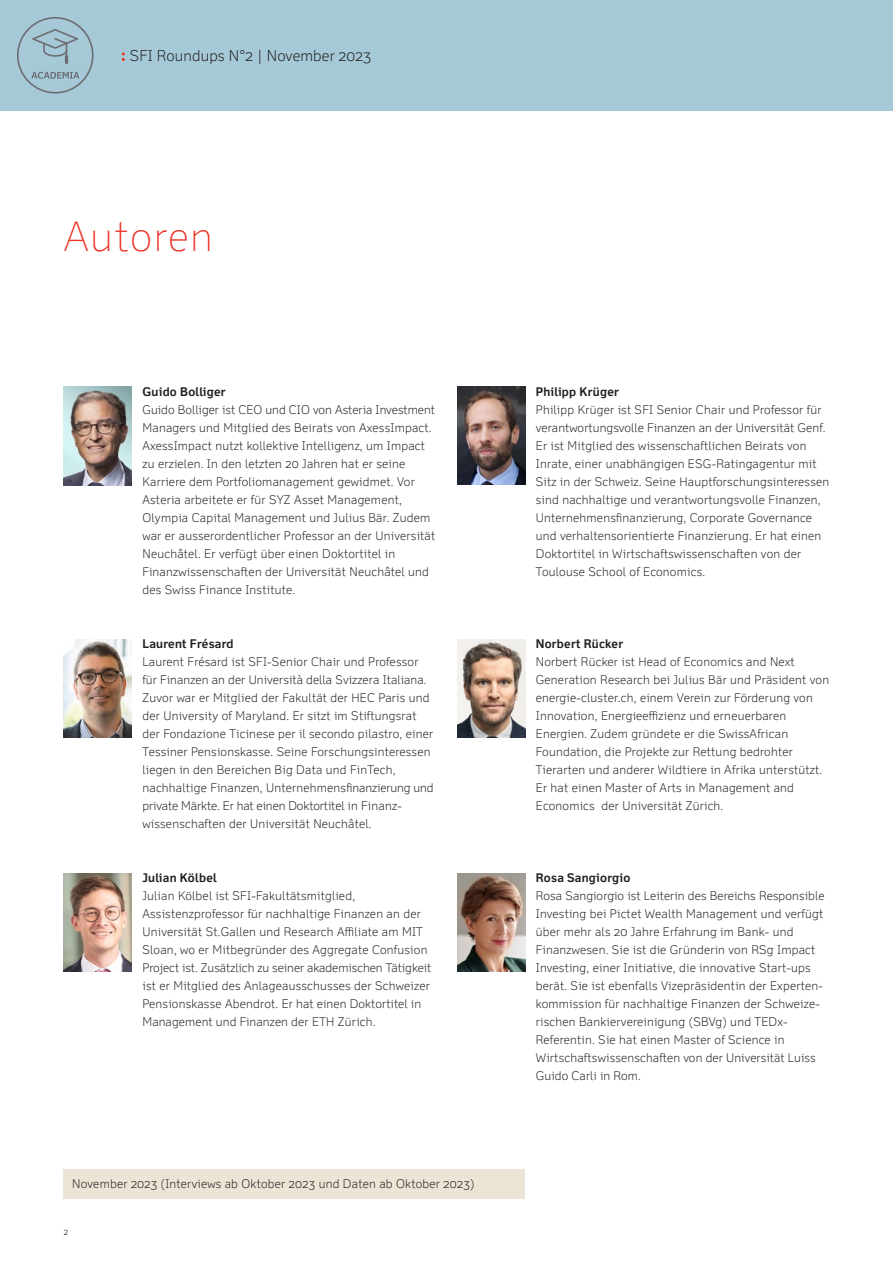
<style>
.page{position:relative;width:893px;height:1263px;background:#fff}
.page>*{position:absolute;margin:0;border:0;box-sizing:border-box;transform-origin:0 0}
.Main_Title{font:100 40.5px "Felbridge Pro";letter-spacing:.04em;color:#ee2e22}
.t1{font:300 15px "Felbridge Pro";letter-spacing:.01em;color:#231f20}
.Copy{font:300 12px/18px "Felbridge Pro";letter-spacing:.02em;color:#231f20}
.Copy-2{font:700 12px "Felbridge Pro";letter-spacing:.02em;color:#231f20}
.t2{font:300 9px "Felbridge Pro";color:#231f20}
.s1{font-family:"New Baskerville Std";font-weight:400;font-size:16.5px;color:#ee2e22}
</style>
<div class="page">
<div style="left:0;top:0;width:893px;height:111px;background:#a5c9d7"></div>
<svg style="left:17px;top:17px;width:77px;height:77px"></svg>
<img style="left:457px;top:386px;width:68px;height:99px">
<img style="left:457px;top:873px;width:68px;height:98px">
<img style="left:64px;top:387px;width:68px;height:98px">
<img style="left:457px;top:639px;width:68px;height:98px">
<img style="left:64px;top:873px;width:68px;height:98px">
<div style="left:64px;top:1169px;width:461px;height:29px;background:#ece4d5"></div>
<img style="left:64px;top:639px;width:68px;height:98px">
<p class="t1" style="left:121px;top:47px;width:252px"><span class="s1">:</span> SFI Roundups N°2 | November 2023</p>
<p class="Main_Title" style="left:64px;top:213px;width:151px">Autoren</p>
<p class="Copy-2" style="left:142px;top:384px;width:85px">Guido Bolliger</p>
<p class="Copy" style="left:142px;top:400px;width:294px">Guido Bolliger ist CEO und CIO von Asteria Investment Managers und Mitglied des Beirats von AxessImpact.<br>AxessImpact nutzt kollektive Intelligenz, um Impact zu erzielen. In den letzten 20 Jahren hat er seine Karriere dem Portfoliomanagement gewidmet. Vor Asteria arbeitete er für SYZ Asset Management, Olympia Capital Management und Julius Bär. Zudem war er ausserordentlicher Professor an der Universität Neuchâtel. Er verfügt über einen Doktortitel in Finanzwissenschaften der Universität Neuchâtel und des Swiss Finance Institute.</p>
<p class="Copy-2" style="left:142px;top:636px;width:93px">Laurent Frésard</p>
<p class="Copy" style="left:142px;top:652px;width:293px">Laurent Frésard ist SFI-Senior Chair und Professor für Finanzen an der Università della Svizzera Italiana.<br>Zuvor war er Mitglied der Fakultät der HEC Paris und der University of Maryland. Er sitzt im Stiftungsrat der Fondazione Ticinese per il secondo pilastro, einer Tessiner Pensionskasse. Seine Forschungsinteressen liegen in den Bereichen Big Data und FinTech, nachhaltige Finanzen, Unternehmensfinanzierung und private Märkte. Er hat einen Doktortitel in Finanz&shy;wissenschaften der Universität Neuchâtel.</p>
<p class="Copy-2" style="left:142px;top:870px;width:76px">Julian Kölbel</p>
<p class="Copy" style="left:142px;top:886px;width:290px">Julian Kölbel ist SFI-Fakultätsmitglied, Assistenzprofessor für nachhaltige Finanzen an der Universität St.Gallen und Research Affiliate am MIT Sloan, wo er Mitbegründer des Aggregate Confusion Project ist. Zusätzlich zu seiner akademischen Tätigkeit ist er Mitglied des Anlageausschusses der Schweizer Pensionskasse Abendrot. Er hat einen Doktortitel in Management und Finanzen der ETH Zürich.</p>
<p class="Copy" style="left:72px;top:1174px;width:404px">November 2023 (Interviews ab Oktober 2023 und Daten ab Oktober 2023)</p>
<p class="t2" style="left:64px;top:1226px;width:6px">2</p>
<p class="Copy-2" style="left:536px;top:384px;width:85px">Philipp Krüger</p>
<p class="Copy" style="left:536px;top:400px;width:295px">Philipp Krüger ist SFI Senior Chair und Professor für verantwortungsvolle Finanzen an der Universität Genf.<br>Er ist Mitglied des wissenschaftlichen Beirats von Inrate, einer unabhängigen ESG-Ratingagentur mit Sitz in der Schweiz. Seine Hauptforschungsinteressen sind nachhaltige und verantwortungsvolle Finanzen, Unternehmensfinanzierung, Corporate Governance und verhaltensorientierte Finanzierung. Er hat einen Doktortitel in Wirtschaftswissenschaften von der Toulouse School of Economics.</p>
<p class="Copy-2" style="left:536px;top:636px;width:89px">Norbert Rücker</p>
<p class="Copy" style="left:536px;top:652px;width:295px">Norbert Rücker ist Head of Economics and Next Generation Research bei Julius Bär und Präsident von energie-cluster.ch, einem Verein zur Förderung von Innovation, Energieeffizienz und erneuerbaren Energien. Zudem gründete er die SwissAfrican Foundation, die Projekte zur Rettung bedrohter Tierarten und anderer Wildtiere in Afrika unterstützt.<br>Er hat einen Master of Arts in Management and Economics der Universität Zürich.</p>
<p class="Copy-2" style="left:536px;top:870px;width:96px">Rosa Sangiorgio</p>
<p class="Copy" style="left:536px;top:886px;width:290px">Rosa Sangiorgio ist Leiterin des Bereichs Responsible Investing bei Pictet Wealth Management und verfügt über mehr als 20 Jahre Erfahrung im Bank- und Finanzwesen. Sie ist die Gründerin von RSg Impact Investing, einer Initiative, die innovative Start-ups berät. Sie ist ebenfalls Vizepräsidentin der Experten&shy;kommission für nachhaltige Finanzen der Schweize&shy;rischen Bankiervereinigung (SBVg) und TEDx-Referentin. Sie hat einen Master of Science in Wirtschaftswissenschaften von der Universität Luiss Guido Carli in Rom.</p>
</div>
